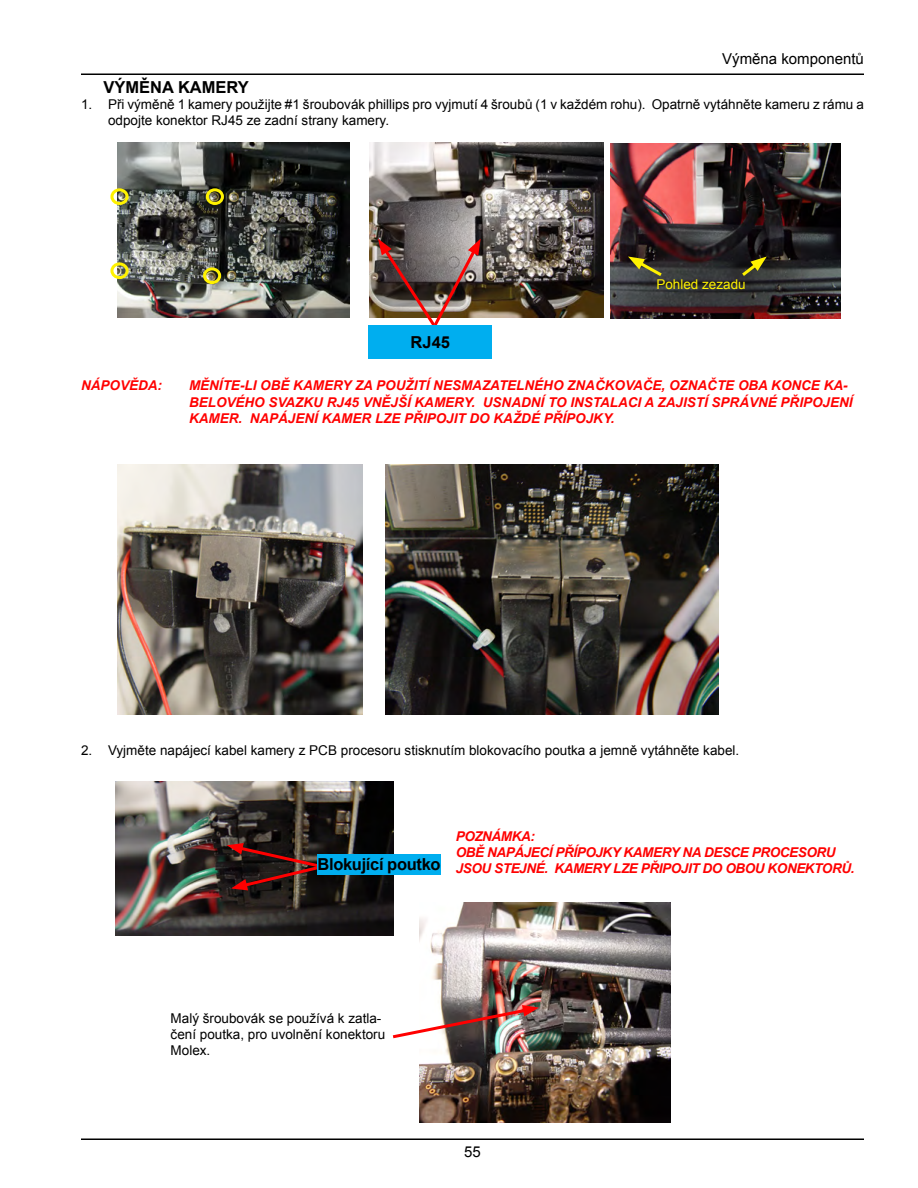
<style>
.page{position:relative;width:918px;height:1188px;background:#fff}
.page>*{position:absolute;margin:0;border:0;box-sizing:border-box;transform-origin:0 0}
.t1{font:700 16.5px "Arial";letter-spacing:-.02em;color:#000}
.t2{font:700 16.5px "Arial";color:#000}
.t3{font:15px "Arial";color:#000}
.t4{font:13.5px/16.2px "Arial";color:#000}
.t5{font:italic 700 13.5px/16.2px "Arial";color:#f00}
.t6{font:italic 700 13.5px/16.2px "Arial";letter-spacing:-.03em;color:#f00}
.t7{font:13.5px "Arial";color:#fff200}
</style>
<div class="page">
<img style="left:117px;top:143px;width:232px;height:174px">
<div style="left:110px;top:188px;width:19px;height:17px;border:3px solid #fff200;border-radius:50%"></div>
<div style="left:110px;top:262px;width:19px;height:17px;border:3px solid #fff200;border-radius:50%"></div>
<div style="left:203px;top:267px;width:18px;height:17px;border:3px solid #fff200;border-radius:50%"></div>
<div style="left:206px;top:188px;width:18px;height:17px;border:3px solid #fff200;border-radius:50%"></div>
<img style="left:370px;top:143px;width:233px;height:175px">
<svg style="left:378px;top:239px;width:103px;height:86px;background:#816660"></svg>
<img style="left:610px;top:144px;width:231px;height:175px">
<svg style="left:628px;top:256px;width:37px;height:23px"></svg>
<svg style="left:739px;top:256px;width:28px;height:23px"></svg>
<img style="left:118px;top:465px;width:245px;height:249px">
<img style="left:386px;top:465px;width:332px;height:249px">
<img style="left:115px;top:782px;width:278px;height:154px">
<svg style="left:227px;top:843px;width:95px;height:47px;background:#431c19"></svg>
<img style="left:419px;top:903px;width:252px;height:220px">
<img style="left:392px;top:1005px;width:147px;height:35px">
<div style="left:369px;top:325px;width:123px;height:34px;background:#00aeef"></div>
<div style="left:318px;top:854px;width:123px;height:20px;background:#00aeef"></div>
<hr style="left:81px;top:1138px;width:783px;height:2px;background:#000">
<hr style="left:81px;top:74px;width:783px;height:1px;background:#000">
<p class="t3" style="left:722px;top:49px;width:143px">Výměna komponentů</p>
<p class="t2" style="left:104px;top:76px;width:147px">VÝMĚNA KAMERY</p>
<p class="t4" style="left:108px;top:97px;width:757px;text-indent:-27px">1. Při výměně 1 kamery použijte #1 šroubovák phillips pro vyjmutí 4 šroubů (1 v každém rohu). Opatrně vytáhněte kameru z rámu a odpojte konektor RJ45 ze zadní strany kamery.</p>
<p class="t1" style="left:411px;top:331px;width:41px">RJ45</p>
<p class="t7" style="left:656px;top:276px;width:91px">Pohled zezadu</p>
<p class="t5" style="left:81px;top:378px;width:83px">NÁPOVĚDA:</p>
<p class="t5" style="left:189px;top:378px;width:665px">MĚNÍTE-LI OBĚ KAMERY ZA POUŽITÍ NESMAZATELNÉHO ZNAČKOVAČE, OZNAČTE OBA KONCE KA-<br>BELOVÉHO SVAZKU RJ45 VNĚJŠÍ KAMERY. USNADNÍ TO INSTALACI A ZAJISTÍ SPRÁVNÉ PŘIPOJENÍ<br>KAMER. NAPÁJENÍ KAMER LZE PŘIPOJIT DO KAŽDÉ PŘÍPOJKY.</p>
<p class="t4" style="left:81px;top:742px;width:660px">2. Vyjměte napájecí kabel kamery z PCB procesoru stisknutím blokovacího poutka a jemně vytáhněte kabel.</p>
<p class="t1" style="left:318px;top:854px;width:125px">Blokující poutko</p>
<p class="t6" style="left:456px;top:828px;width:400px">POZNÁMKA:<br>OBĚ NAPÁJECÍ PŘÍPOJKY KAMERY NA DESCE PROCESORU<br>JSOU STEJNÉ. KAMERY LZE PŘIPOJIT DO OBOU KONEKTORŮ.</p>
<p class="t4" style="left:171px;top:1010px;width:216px">Malý šroubovák se používá k zatla&shy;čení poutka, pro uvolnění konektoru<br>Molex.</p>
<p class="t3" style="left:464px;top:1142px;width:18px">55</p>
</div>
